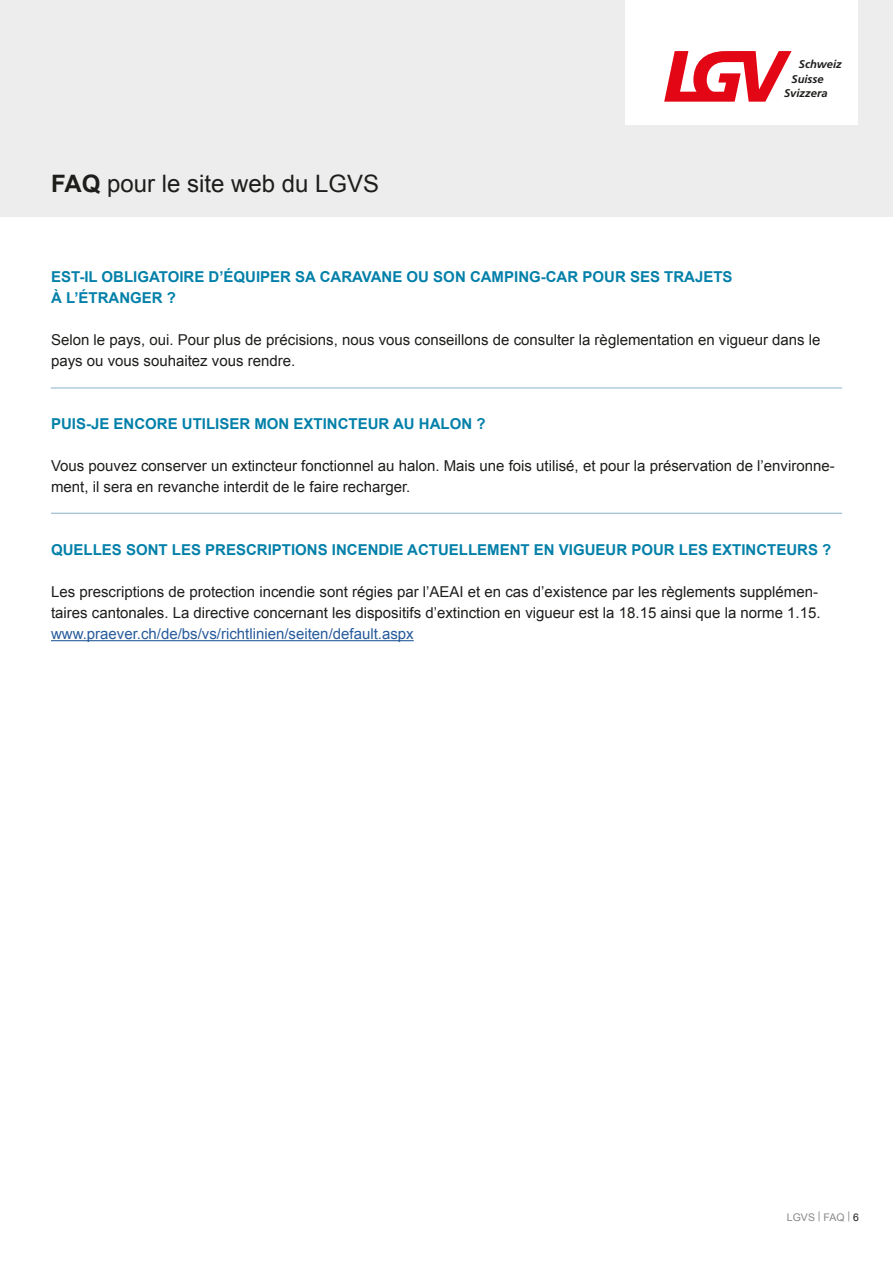
<style>
.page{position:relative;width:893px;height:1263px;background:#fff}
.page>*{position:absolute;margin:0;border:0;box-sizing:border-box;transform-origin:0 0}
.t1{font:24px "Arial";color:#1d1d1b}
.t2{font:15px/21px "Arial";color:#1d1d1b}
.t3{font:700 15px/21px "Arial";color:#0380a9}
.t4{font:15px "Arial";color:#275b9c}
.t5{font:italic 700 11.25px "Frutiger CE";color:#1d1d1b}
.t6{font:10.5px "Arial";color:#878787}
.s1{font-weight:700}
.s2{color:#1d1d1b}
</style>
<div class="page">
<div style="left:0;top:0;width:893px;height:216px;background:#ededed"></div>
<div style="left:626px;top:0;width:232px;height:125px;background:#fff"></div>
<svg style="left:664px;top:51px;width:128px;height:51px"></svg>
<hr style="left:51px;top:388px;width:791px;height:1px;background:#8aafca">
<hr style="left:51px;top:513px;width:791px;height:1px;background:#8aafca">
<hr style="left:51px;top:640px;width:363px;height:1px;background:#275b9c">
<p class="t5" style="left:799px;top:58px;width:44px">Schweiz</p>
<p class="t5" style="left:791px;top:72px;width:34px">Suisse</p>
<h1 class="t1" style="left:51px;top:168px;width:330px"><span class="s1">FAQ</span> pour le site web du LGVS</h1>
<p class="t5" style="left:784px;top:86px;width:45px">Svizzera</p>
<p class="t3" style="left:51px;top:267px;width:683px">EST-IL OBLIGATOIRE D’ÉQUIPER SA CARAVANE OU SON CAMPING-CAR POUR SES TRAJETS<br>À L’ÉTRANGER ?</p>
<p class="t2" style="left:51px;top:329px;width:771px">Selon le pays, oui. Pour plus de précisions, nous vous conseillons de consulter la règlementation en vigueur dans le pays ou vous souhaitez vous rendre.</p>
<p class="t3" style="left:51px;top:414px;width:436px">PUIS-JE ENCORE UTILISER MON EXTINCTEUR AU HALON ?</p>
<p class="t2" style="left:51px;top:455px;width:785px">Vous pouvez conserver un extincteur fonctionnel au halon. Mais une fois utilisé, et pour la préservation de l’environne&shy;ment, il sera en revanche interdit de le faire recharger.</p>
<p class="t3" style="left:51px;top:540px;width:782px">QUELLES SONT LES PRESCRIPTIONS INCENDIE ACTUELLEMENT EN VIGUEUR POUR LES EXTINCTEURS ?</p>
<p class="t2" style="left:51px;top:581px;width:771px">Les prescriptions de protection incendie sont régies par l’AEAI et en cas d’existence par les règlements supplémen&shy;taires cantonales. La directive concernant les dispositifs d’extinction en vigueur est la 18.15 ainsi que la norme 1.15.</p>
<p class="t4" style="left:51px;top:624px;width:364px">www.praever.ch/de/bs/vs/richtlinien/seiten/default.aspx</p>
<p class="t6" style="left:787px;top:1210px;width:73px">LGVS | FAQ | <span class="s2">6</span></p>
</div>
